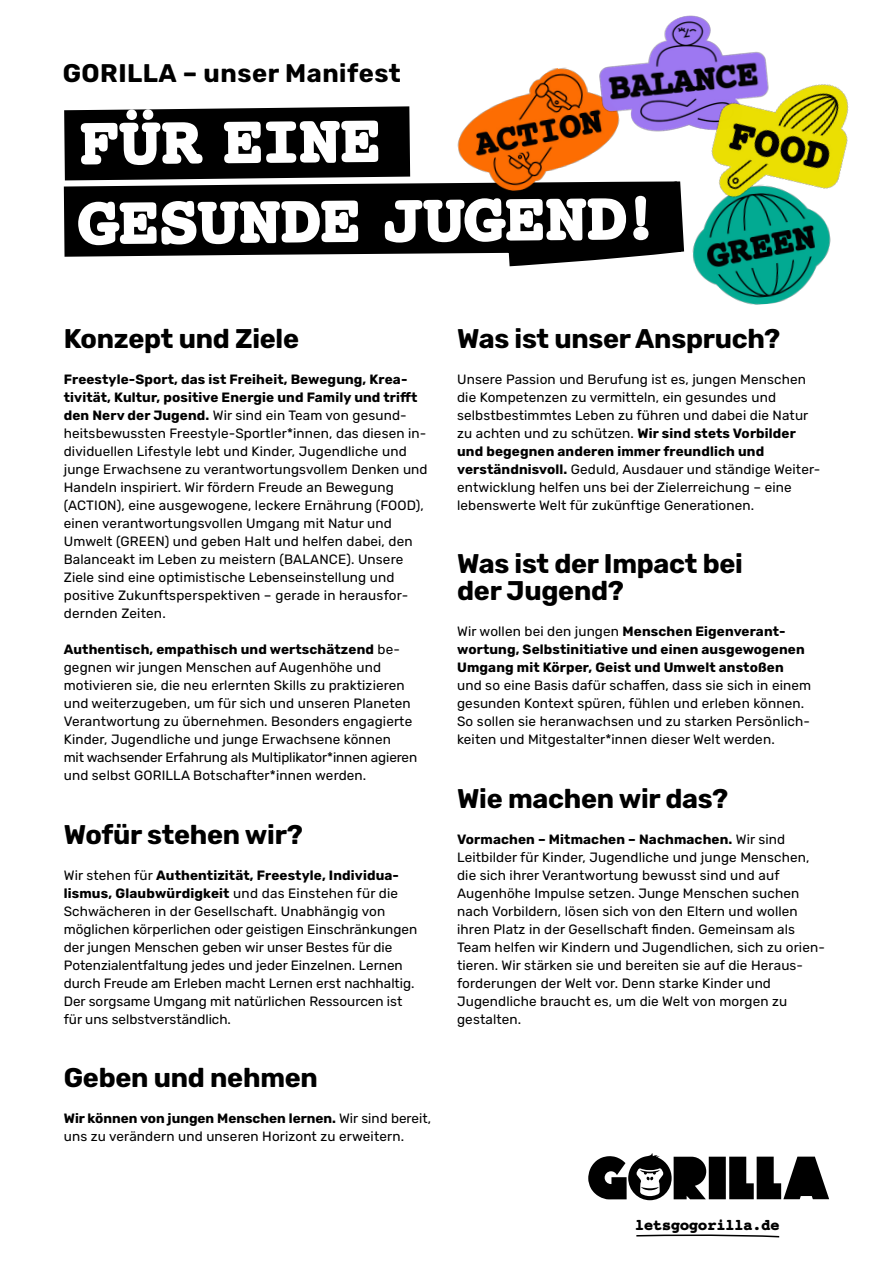
<style>
.page{position:relative;width:893px;height:1263px;background:#fff}
.page>*{position:absolute;margin:0;border:0;box-sizing:border-box;transform-origin:0 0}
.t1{font:900 67.5px "Bud";color:#fff}
.t2{font:700 27px/27px "Rubik";letter-spacing:-.01em;color:#000}
.t3{font:700 25.5px "Rubik";letter-spacing:.02em;color:#000}
.t4{font:900 15px "Bud";color:#000}
.t5{font:13.5px/18px "Rubik";letter-spacing:.01em;color:#000}
.s1{font-weight:700}
</style>
<div class="page">
<svg style="left:64px;top:106px;width:346px;height:37px;background:#101010"></svg>
<svg style="left:63px;top:143px;width:609px;height:124px"></svg>
<div style="left:709px;top:1157px;width:17px;height:42px;background:#000"></div>
<svg style="left:729px;top:1156px;width:100px;height:43px"></svg>
<svg style="left:588px;top:1153px;width:118px;height:47px"></svg>
<svg style="left:636px;top:1234px;width:144px;height:4px"></svg>
<img style="left:446px;top:67px;width:185px;height:130px">
<img style="left:596px;top:15px;width:122px;height:119px">
<img style="left:672px;top:181px;width:159px;height:124px">
<img style="left:676px;top:47px;width:173px;height:189px">
<p class="t3" style="left:63px;top:58px;width:340px">GORILLA – unser Manifest</p>
<p class="t1" style="left:78px;top:104px;width:303px;rotate:-1deg">FÜR EINE</p>
<p class="t1" style="left:77px;top:185px;width:585px;rotate:-1deg">GESUNDE JUGEND!</p>
<p class="t2" style="left:64px;top:326px;width:237px">Konzept und Ziele</p>
<p class="t5" style="left:64px;top:371px;width:365px"><span class="s1">Freestyle-Sport, das ist Freiheit, Bewegung, Krea&shy;tivität, Kultur, positive Energie und Family und trifft den Nerv der Jugend.</span> Wir sind ein Team von gesund&shy;heitsbewussten Freestyle-Sportler*innen, das diesen in&shy;dividuellen Lifestyle lebt und Kinder, Jugendliche und junge Erwachsene zu verantwortungsvollem Denken und Handeln inspiriert. Wir fördern Freude an Bewegung (ACTION), eine ausgewogene, leckere Ernährung (FOOD), einen verantwortungsvollen Umgang mit Natur und Umwelt (GREEN) und geben Halt und helfen dabei, den Balanceakt im Leben zu meistern (BALANCE). Unsere Ziele sind eine optimistische Lebenseinstellung und positive Zukunftsperspektiven – gerade in herausfor&shy;dernden Zeiten.</p>
<p class="t5" style="left:64px;top:641px;width:355px"><span class="s1">Authentisch, empathisch und wertschätzend</span> be&shy;gegnen wir jungen Menschen auf Augenhöhe und motivieren sie, die neu erlernten Skills zu praktizieren und weiterzugeben, um für sich und unseren Planeten Verantwortung zu übernehmen. Besonders engagierte Kinder, Jugendliche und junge Erwachsene können<br>mit wachsender Erfahrung als Multiplikator*innen agieren und selbst GORILLA Botschafter*innen werden.</p>
<p class="t2" style="left:64px;top:821px;width:241px">Wofür stehen wir?</p>
<p class="t5" style="left:64px;top:866px;width:355px">Wir stehen für <span class="s1">Authentizität, Freestyle, Individua&shy;lismus, Glaubwürdigkeit</span> und das Einstehen für die Schwächeren in der Gesellschaft. Unabhängig von möglichen körperlichen oder geistigen Einschränkungen der jungen Menschen geben wir unser Bestes für die Potenzialentfaltung jedes und jeder Einzelnen. Lernen durch Freude am Erleben macht Lernen erst nachhaltig.<br>Der sorgsame Umgang mit natürlichen Ressourcen ist für uns selbstverständlich.</p>
<p class="t2" style="left:64px;top:1064px;width:256px">Geben und nehmen</p>
<p class="t5" style="left:64px;top:1109px;width:369px"><span class="s1">Wir können von jungen Menschen lernen.</span> Wir sind bereit, uns zu verändern und unseren Horizont zu erweitern.</p>
<p class="t2" style="left:457px;top:326px;width:325px">Was ist unser Anspruch?</p>
<p class="t5" style="left:457px;top:371px;width:365px">Unsere Passion und Berufung ist es, jungen Menschen die Kompetenzen zu vermitteln, ein gesundes und selbstbestimmtes Leben zu führen und dabei die Natur zu achten und zu schützen. <span class="s1">Wir sind stets Vorbilder und begegnen anderen immer freundlich und verständnisvoll.</span> Geduld, Ausdauer und ständige Weiter&shy;entwicklung helfen uns bei der Zielerreichung – eine lebenswerte Welt für zukünftige Generationen.</p>
<p class="t2" style="left:457px;top:551px;width:287px">Was ist der Impact bei der Jugend?</p>
<p class="t5" style="left:457px;top:623px;width:356px">Wir wollen bei den jungen <span class="s1">Menschen Eigenverant&shy;wortung, Selbstinitiative und einen ausgewogenen Umgang mit Körper, Geist und Umwelt anstoßen </span>und so eine Basis dafür schaffen, dass sie sich in einem gesunden Kontext spüren, fühlen und erleben können.<br>So sollen sie heranwachsen und zu starken Persönlich&shy;keiten und Mitgestalter*innen dieser Welt werden.</p>
<p class="t2" style="left:457px;top:785px;width:273px">Wie machen wir das?</p>
<p class="t5" style="left:457px;top:830px;width:369px"><span class="s1">Vormachen – Mitmachen – Nachmachen.</span> Wir sind Leitbilder für Kinder, Jugendliche und junge Menschen, die sich ihrer Verantwortung bewusst sind und auf Augenhöhe Impulse setzen. Junge Menschen suchen nach Vorbildern, lösen sich von den Eltern und wollen ihren Platz in der Gesellschaft finden. Gemeinsam als Team helfen wir Kindern und Jugendlichen, sich zu orien&shy;tieren. Wir stärken sie und bereiten sie auf die Heraus&shy;forderungen der Welt vor. Denn starke Kinder und Jugendliche braucht es, um die Welt von morgen zu gestalten.</p>
<p class="t4" style="left:635px;top:1216px;width:146px">letsgogorilla.de</p>
</div>
